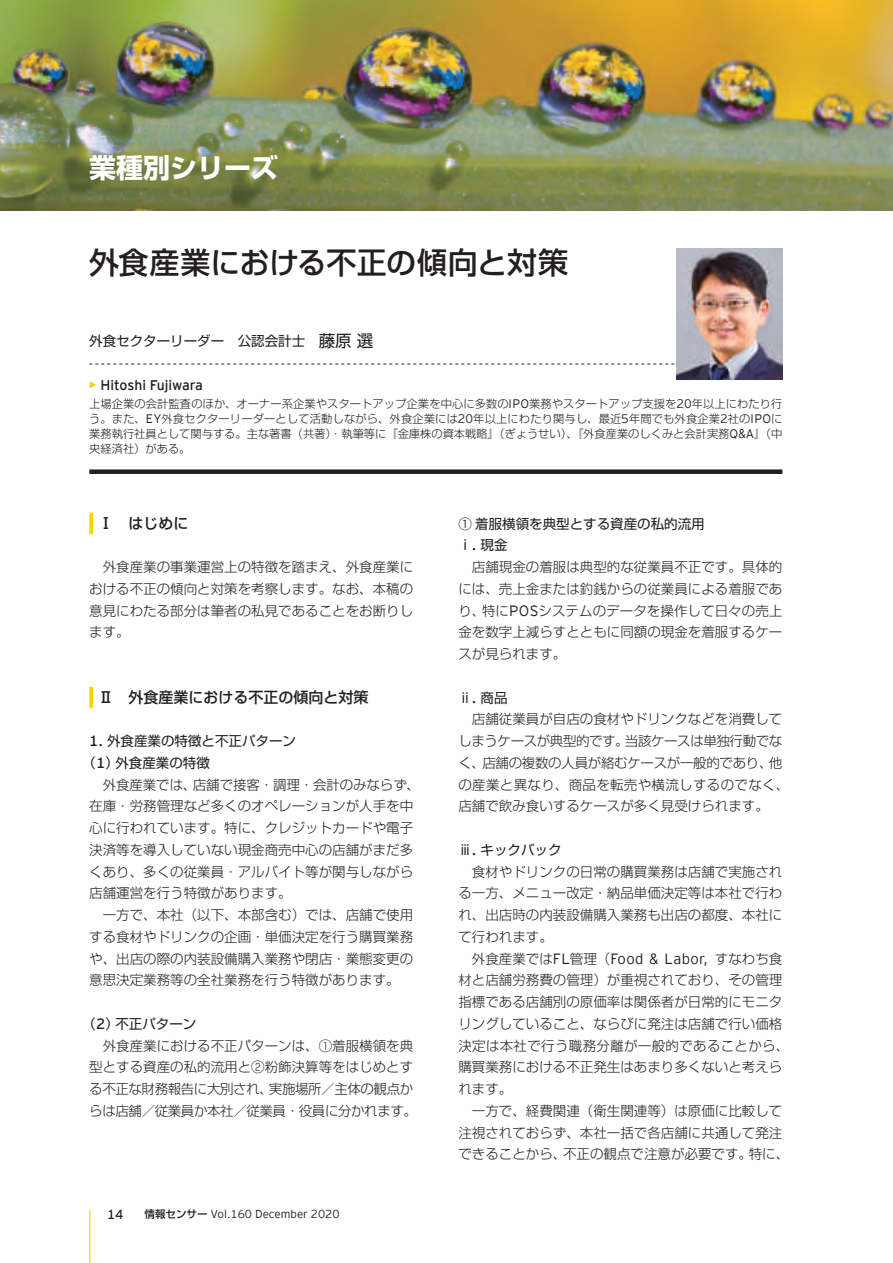
<style>
.page{position:relative;width:893px;height:1263px;background:#fff}
.page>*{position:absolute;margin:0;border:0;box-sizing:border-box;transform-origin:0 0}
.ノーマル{font:500 30px "Shin Go Pro";color:#231f20}
.ノーマル-2{font:700 27px "Shin Go Pro";color:#fff}
.ノーマル-3{font:500 15px "Shin Go Pro";color:#231f20}
.ノーマル-4{font:13.95px "EY Interstate";color:#231f20}
.ノーマル-5{font:300 13.5px/21.8px "Shin Go Pro";color:#231f20;text-align:justify}
.ノーマル-6{font:13.5px "Shin Go Pro";color:#231f20}
.t1{font:300 11.55px "EY Interstate";color:#231f20}
.ノーマル-7{font:300 11.25px/15px "Shin Go Pro";color:#231f20;text-align:justify}
.s1{font-size:16.5px}
.s2{font-weight:700;color:#fed304}
.s3{font-family:"EY Interstate";font-size:12.3px}
.s4{font-family:"EY Interstate";font-weight:300;font-size:14.85px}
.s5{font-size:13.2px}
.s6{font-family:"Shin Go Pro";font-size:10.5px}
.s7{font-family:"Shin Go Pro";font-weight:500;font-size:10.5px}
.s8{font-family:"EY Interstate";font-size:14.85px}
</style>
<div class="page">
<img style="left:0;top:0;width:893px;height:210px">
<svg style="left:89px;top:513px;width:4px;height:21px"></svg>
<svg style="left:89px;top:687px;width:4px;height:21px"></svg>
<svg style="left:89px;top:364px;width:586px;height:1px"></svg>
<div style="left:89px;top:469px;width:693px;height:5px;background:#231f20"></div>
<img style="left:676px;top:248px;width:106px;height:132px">
<hr style="left:89px;top:1210px;width:1px;height:53px;background:#fed304">
<p class="ノーマル-2" style="left:89px;top:146px;width:191px">業種別シリーズ</p>
<p class="ノーマル" style="left:89px;top:238px;width:480px">外食産業における不正の傾向と対策</p>
<p class="ノーマル-6" style="left:89px;top:330px;width:285px">外食セクターリーダー　公認会計士　<span class="s1">藤原選</span></p>
<p class="ノーマル-4" style="left:89px;top:377px;width:115px"><span class="s2">•</span> Hitoshi Fujiwara</p>
<p class="ノーマル-7" style="left:89px;top:395px;width:695px">上場企業の会計監査のほか、オーナー系企業やスタートアップ企業を中心に多数の<span class="s3">IPO</span>業務やスタートアップ支援を<span class="s3">20</span>年以上にわたり行う。また、<span class="s3">EY</span>外食セクターリーダーとして活動しながら、外食企業には<span class="s3">20</span>年以上にわたり関与し、最近<span class="s3">5</span>年間でも外食企業<span class="s3">2</span>社の<span class="s3">IPO</span>に業務執行社員として関与する。主な著書（共著）・執筆等に『金庫株の資本戦略』（ぎょうせい）、『外食産業のしくみと会計実務<span class="s3">Q&amp;A</span>』（中央経済社）がある。</p>
<p class="ノーマル-3" style="left:98px;top:511px;width:91px">Ⅰ　はじめに</p>
<p class="ノーマル-5" style="left:89px;top:554px;width:325px;text-indent:14px">外食産業の事業運営上の特徴を踏まえ、外食産業における不正の傾向と対策を考察します。なお、本稿の意見にわたる部分は筆者の私見であることをお断りします。</p>
<p class="ノーマル-3" style="left:98px;top:685px;width:271px">Ⅱ　外食産業における不正の傾向と対策</p>
<p class="ノーマル-6" style="left:89px;top:730px;width:208px"><span class="s4">1.</span> 外食産業の特徴と不正パターン</p>
<p class="ノーマル-6" style="left:83px;top:751px;width:129px">（<span class="s4">1</span>）外食産業の特徴</p>
<p class="ノーマル-5" style="left:89px;top:772px;width:332px;text-align:left;text-indent:14px">外食産業では、店舗で接客・調理・会計のみならず、在庫・労務管理など多くのオペレーションが人手を中心に行われています。特に、クレジットカードや電子決済等を導入していない現金商売中心の店舗がまだ多くあり、多くの従業員・アルバイト等が関与しながら店舗運営を行う特徴があります。</p>
<p class="ノーマル-5" style="left:89px;top:902px;width:325px;text-indent:14px">一方で、本社（以下、本部含む）では、店舗で使用する食材やドリンクの企画・単価決定を行う購買業務や、出店の際の内装設備購入業務や閉店・業態変更の意思決定業務等の全社業務を行う特徴があります。</p>
<p class="ノーマル-6" style="left:83px;top:1012px;width:115px">（<span class="s4">2</span>）不正パターン</p>
<p class="ノーマル-5" style="left:89px;top:1033px;width:329px;text-align:left;text-indent:14px">外食産業における不正パターンは、①着服横領を典型とする資産の私的流用と②粉飾決算等をはじめとする不正な財務報告に大別され、実施場所／主体の観点からは店舗／従業員か本社／従業員・役員に分かれます。</p>
<p class="t1" style="left:107px;top:1208px;width:234px"><span class="s5">14</span><span class="s6">　　</span><span class="s7">情報センサー</span> Vol.160 December 2020</p>
<p class="ノーマル-6" style="left:458px;top:512px;width:248px">① 着服横領を典型とする資産の私的流用</p>
<p class="ノーマル-6" style="left:458px;top:534px;width:51px">ⅰ<span class="s4">.</span> 現金</p>
<p class="ノーマル-5" style="left:458px;top:554px;width:326px;text-indent:14px">店舗現金の着服は典型的な従業員不正です。具体的には、売上金または釣銭からの従業員による着服であり、特に<span class="s8">POS</span>システムのデータを操作して日々の売上金を数字上減らすとともに同額の現金を着服するケースが見られます。</p>
<p class="ノーマル-6" style="left:458px;top:686px;width:51px">ⅱ<span class="s4">.</span> 商品</p>
<p class="ノーマル-5" style="left:458px;top:707px;width:332px;text-align:left;text-indent:14px">店舗従業員が自店の食材やドリンクなどを消費してしまうケースが典型的です。当該ケースは単独行動でなく、店舗の複数の人員が絡むケースが一般的であり、他の産業と異なり、商品を転売や横流しするのでなく、店舗で飲み食いするケースが多く見受けられます。</p>
<p class="ノーマル-6" style="left:458px;top:838px;width:105px">ⅲ<span class="s4">.</span> キックバック</p>
<p class="ノーマル-5" style="left:458px;top:859px;width:325px;text-indent:14px">食材やドリンクの日常の購買業務は店舗で実施される一方、メニュー改定・納品単価決定等は本社で行われ、出店時の内装設備購入業務も出店の都度、本社にて行われます。</p>
<p class="ノーマル-5" style="left:458px;top:946px;width:332px;text-align:left;text-indent:14px">外食産業では<span class="s8">FL</span>管理（<span class="s8">Food &amp; Labor,</span> すなわち食材と店舗労務費の管理）が重視されており、その管理指標である店舗別の原価率は関係者が日常的にモニタリングしていること、ならびに発注は店舗で行い価格決定は本社で行う職務分離が一般的であることから、購買業務における不正発生はあまり多くないと考えられます。</p>
<p class="ノーマル-5" style="left:458px;top:1098px;width:332px;text-align:center">一方で、経費関連（衛生関連等）は原価に比較して<br>注視されておらず、本社一括で各店舗に共通して発注できることから、不正の観点で注意が必要です。特に、</p>
</div>
